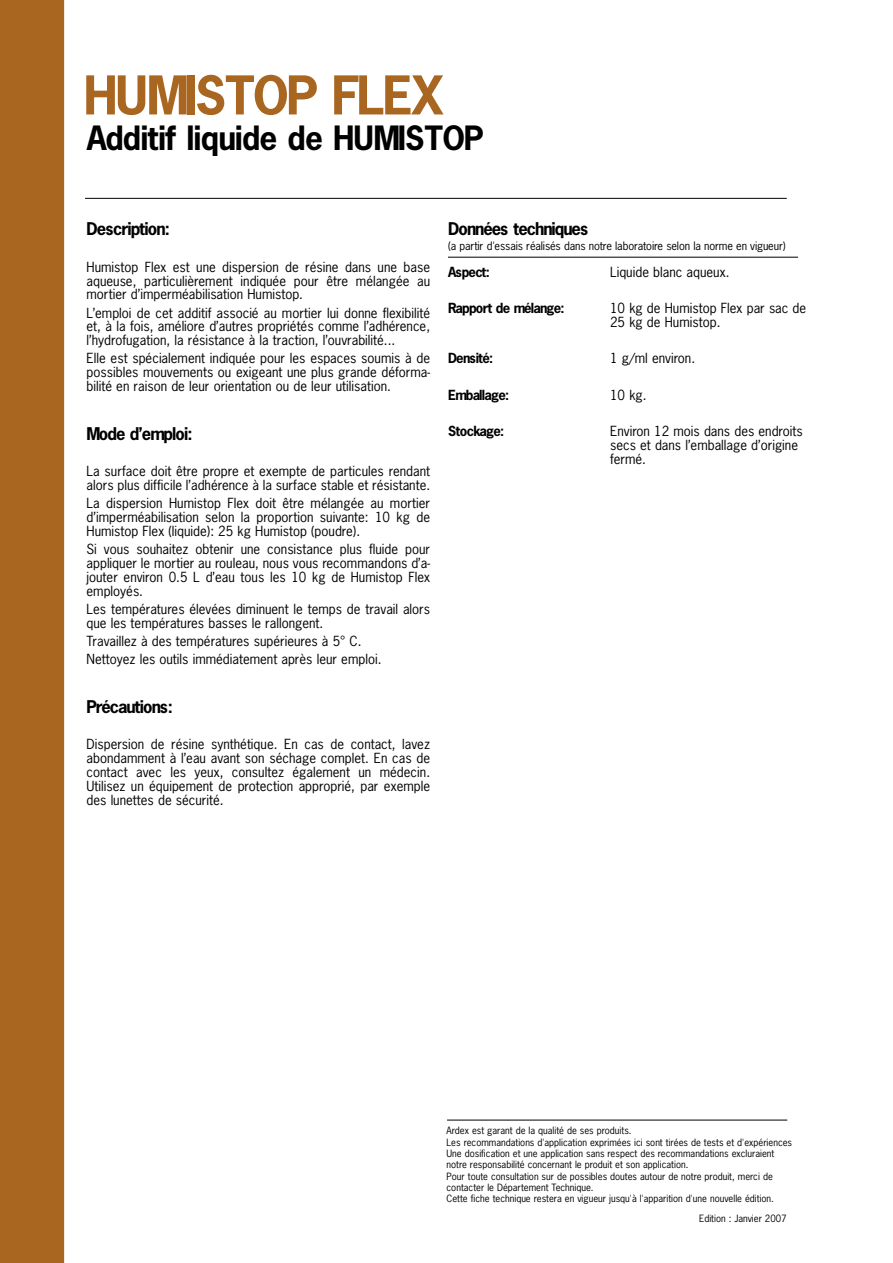
<style>
.page{position:relative;width:893px;height:1263px;background:#fff}
.page>*{position:absolute;margin:0;border:0;box-sizing:border-box;transform-origin:0 0}
.t1{font:700 50.25px "News Gothic";letter-spacing:-.04em;color:#a96620}
.t2{font:700 31.5px "News Gothic";letter-spacing:-.025em;color:#000}
.t3{font:700 16.5px "News Gothic";letter-spacing:-.055em;color:#000}
.t4{font:13.2px/13.8px "News Gothic";color:#000;text-align:justify}
.t5{font:700 13.2px "News Gothic";letter-spacing:-.055em;color:#000}
.t6{font:10.95px "News Gothic";letter-spacing:-.01em;color:#000}
.t7{font:9.45px/11.4px "News Gothic";color:#000}
</style>
<div class="page">
<div style="left:0;top:0;width:64px;height:1263px;background:#a96620"></div>
<hr style="left:448px;top:257px;width:350px;height:1px;background:#000">
<hr style="left:85px;top:198px;width:702px;height:1px;background:#000">
<hr style="left:447px;top:1120px;width:340px;height:1px;background:#000">
<h1 class="t1" style="left:84px;top:75px;width:361px">HUMISTOP FLEX</h1>
<h2 class="t2" style="left:87px;top:125px;width:398px">Additif liquide de HUMISTOP</h2>
<p class="t3" style="left:87px;top:223px;width:85px">Description:</p>
<p class="t4" style="left:87px;top:261px;width:345px">Humistop Flex est une dispersion de résine dans une base aqueuse, particulièrement indiquée pour être mélangée au mortier d’imperméabilisation Humistop.</p>
<p class="t4" style="left:87px;top:307px;width:345px">L’emploi de cet additif associé au mortier lui donne flexibilité et, à la fois, améliore d’autres propriétés comme l’adhérence, l’hydrofugation, la résistance à la traction, l’ouvrabilité...</p>
<p class="t4" style="left:87px;top:353px;width:345px">Elle est spécialement indiquée pour les espaces soumis à de possibles mouvements ou exigeant une plus grande déforma&shy;bilité en raison de leur orientation ou de leur utilisation.</p>
<p class="t3" style="left:87px;top:427px;width:108px">Mode d’emploi:</p>
<p class="t4" style="left:87px;top:466px;width:345px">La surface doit être propre et exempte de particules rendant alors plus difficile l’adhérence à la surface stable et résistante.</p>
<p class="t4" style="left:87px;top:498px;width:345px">La dispersion Humistop Flex doit être mélangée au mortier d’imperméabilisation selon la proportion suivante: 10 kg de Humistop Flex (liquide): 25 kg Humistop (poudre).</p>
<p class="t4" style="left:87px;top:543px;width:345px">Si vous souhaitez obtenir une consistance plus fluide pour appliquer le mortier au rouleau, nous vous recommandons d’a&shy;jouter environ 0.5 L d’eau tous les 10 kg de Humistop Flex employés.</p>
<p class="t4" style="left:87px;top:603px;width:345px">Les températures élevées diminuent le temps de travail alors que les températures basses le rallongent.</p>
<p class="t4" style="left:87px;top:633px;width:296px;line-height:18.1px">Travaillez à des températures supérieures à 5° C.<br>Nettoyez les outils immédiatement après leur emploi.</p>
<p class="t3" style="left:87px;top:700px;width:88px">Précautions:</p>
<p class="t4" style="left:87px;top:738px;width:345px">Dispersion de résine synthétique. En cas de contact, lavez abondamment à l’eau avant son séchage complet. En cas de contact avec les yeux, consultez également un médecin.<br>Utilisez un équipement de protection approprié, par exemple des lunettes de sécurité.</p>
<p class="t3" style="left:448px;top:223px;width:142px">Données techniques</p>
<p class="t6" style="left:448px;top:242px;width:339px">(a partir d'essais réalisés dans notre laboratoire selon la norme en vigueur)</p>
<p class="t5" style="left:448px;top:267px;width:43px">Aspect:</p>
<p class="t4" style="left:610px;top:266px;width:121px">Liquide blanc aqueux.</p>
<p class="t5" style="left:448px;top:303px;width:118px">Rapport de mélange:</p>
<p class="t4" style="left:610px;top:303px;width:198px">10 kg de Humistop Flex par sac de<br>25 kg de Humistop.</p>
<p class="t5" style="left:448px;top:353px;width:47px">Densité:</p>
<p class="t4" style="left:610px;top:353px;width:87px">1 g/ml environ.</p>
<p class="t5" style="left:448px;top:389px;width:63px">Emballage:</p>
<p class="t4" style="left:610px;top:389px;width:38px">10 kg.</p>
<p class="t5" style="left:448px;top:426px;width:58px">Stockage:</p>
<p class="t4" style="left:610px;top:425px;width:194px;text-align:left">Environ 12 mois dans des endroits secs et dans l’emballage d’origine fermé.</p>
<p class="t7" style="left:446px;top:1126px;width:347px">Ardex est garant de la qualité de ses produits.<br>Les recommandations d'application exprimées ici sont tirées de tests et d'expériences Une dosification et une application sans respect des recommandations excluraient notre responsabilité concernant le produit et son application.<br>Pour toute consultation sur de possibles doutes autour de notre produit, merci de contacter le Département Technique.<br>Cette fiche technique restera en vigueur jusqu'à l'apparition d'une nouvelle édition.</p>
<p class="t7" style="left:699px;top:1213px;width:89px">Edition : Janvier 2007</p>
</div>
